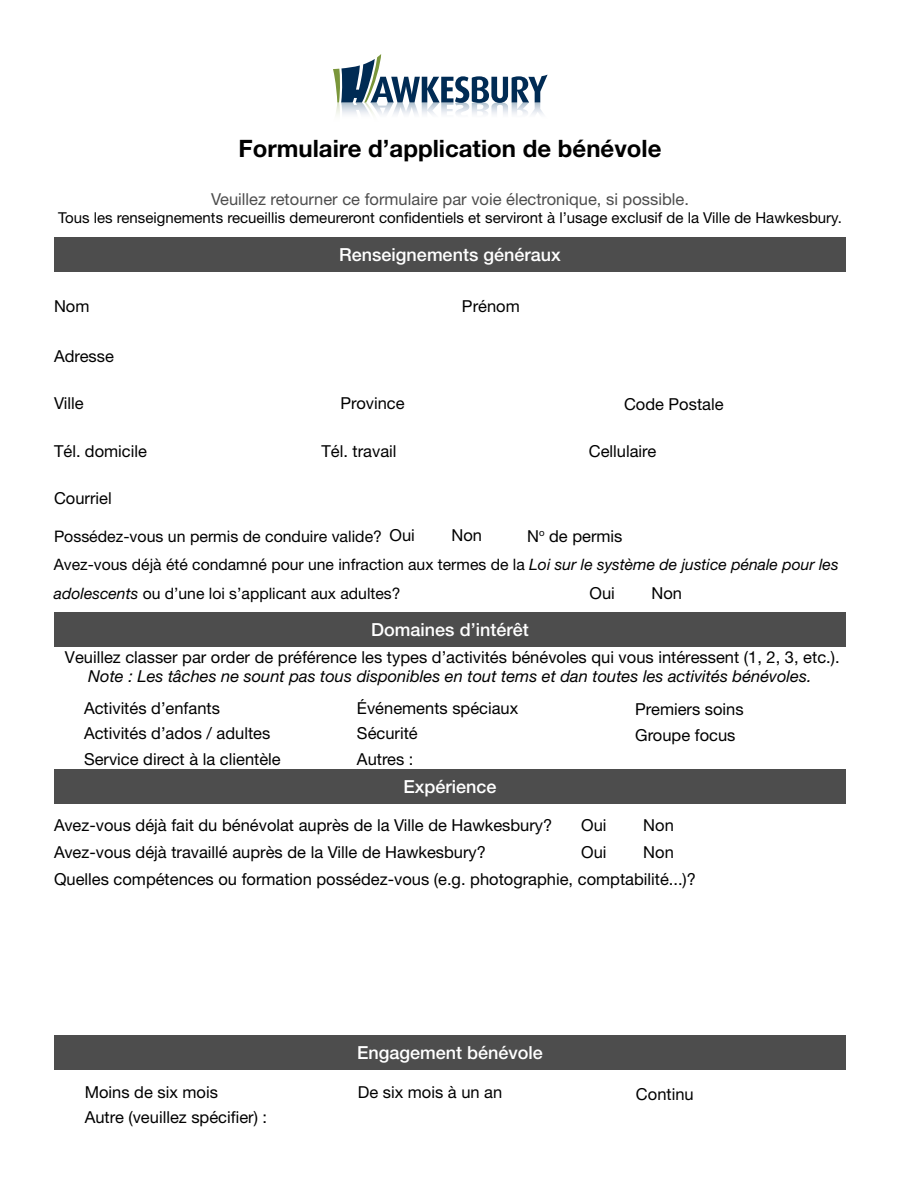
<style>
.page{position:relative;width:900px;height:1200px;background:#fff}
.page>*{position:absolute;margin:0;border:0;box-sizing:border-box;transform-origin:0 0}
.t1{font:700 24px "Helvetica Neue";color:#000}
.t2{font:500 18px "Helvetica Neue";color:#fff}
.t3{font:16.5px/19.8px "Helvetica Neue";color:#000;text-align:center}
.t4{font:16.5px "Helvetica Neue";color:#4d4d4d}
.t5{font:15.9px "Helvetica Neue";color:#000}
.t6{font:15.75px/28.8px "Helvetica Neue";color:#000}
.t7{font:15px "Helvetica Neue";color:#000}
.s1{font-size:16.5px}
.s2{font-style:italic}
</style>
<div class="page">
<svg style="left:333px;top:54px;width:215px;height:61px"></svg>
<div style="left:54px;top:237px;width:792px;height:35px;background:#4d4d4d"></div>
<div style="left:54px;top:612px;width:792px;height:34px;background:#4d4d4d"></div>
<div style="left:54px;top:770px;width:792px;height:34px;background:#4d4d4d"></div>
<div style="left:54px;top:1035px;width:792px;height:35px;background:#4d4d4d"></div>
<p class="t1" style="left:239px;top:133px;width:424px">Formulaire d’application de bénévole</p>
<p class="t4" style="left:211px;top:190px;width:479px">Veuillez retourner ce formulaire par voie électronique, si possible.</p>
<p class="t7" style="left:58px;top:209px;width:785px">Tous les renseignements recueillis demeureront confidentiels et serviront à l’usage exclusif de la Ville de Hawkesbury.</p>
<p class="t2" style="left:339px;top:244px;width:223px">Renseignements généraux</p>
<p class="t3" style="left:54px;top:296px;width:37px">Nom</p>
<p class="t3" style="left:462px;top:296px;width:59px">Prénom</p>
<p class="t3" style="left:54px;top:345px;width:61px">Adresse</p>
<p class="t3" style="left:54px;top:393px;width:31px">Ville</p>
<p class="t3" style="left:341px;top:393px;width:66px">Province</p>
<p class="t3" style="left:624px;top:394px;width:101px">Code Postale</p>
<p class="t3" style="left:54px;top:441px;width:95px">Tél. domicile</p>
<p class="t3" style="left:321px;top:441px;width:77px">Tél. travail</p>
<p class="t3" style="left:589px;top:441px;width:69px">Cellulaire</p>
<p class="t3" style="left:54px;top:488px;width:59px">Courriel</p>
<p class="t5" style="left:54px;top:526px;width:362px">Possédez-vous un permis de conduire valide? <span class="s1">Oui</span></p>
<p class="t3" style="left:452px;top:525px;width:32px">Non</p>
<p class="t3" style="left:527px;top:525px;width:97px">N<sup>o</sup> de permis</p>
<p class="t6" style="left:54px;top:549px;width:786px">Avez-vous déjà été condamné pour une infraction aux termes de la <span class="s2">Loi sur le système de justice pénale pour les adolescents</span> ou d’une loi s’applicant aux adultes?</p>
<p class="t3" style="left:589px;top:582px;width:27px">Oui</p>
<p class="t3" style="left:652px;top:582px;width:32px">Non</p>
<p class="t2" style="left:371px;top:619px;width:159px">Domaines d’intérêt</p>
<p class="t3" style="left:65px;top:647px;width:776px">Veuillez classer par order de préférence les types d’activités bénévoles qui vous intéressent (1, 2, 3, etc.).<br><span class="s2">Note : Les tâches ne sount pas tous disponibles en tout tems et dan toutes les activités bénévoles.</span></p>
<p class="t3" style="left:84px;top:698px;width:137px">Activités d’enfants</p>
<p class="t3" style="left:84px;top:723px;width:188px">Activités d’ados / adultes</p>
<p class="t3" style="left:357px;top:698px;width:163px">Événements spéciaux</p>
<p class="t3" style="left:357px;top:723px;width:62px">Sécurité</p>
<p class="t3" style="left:635px;top:699px;width:110px">Premiers soins</p>
<p class="t3" style="left:635px;top:725px;width:102px">Groupe focus</p>
<p class="t3" style="left:84px;top:749px;width:198px">Service direct à la clientèle</p>
<p class="t3" style="left:357px;top:749px;width:58px">Autres :</p>
<p class="t2" style="left:403px;top:776px;width:95px">Expérience</p>
<p class="t3" style="left:54px;top:815px;width:500px">Avez-vous déjà fait du bénévolat auprès de la Ville de Hawkesbury?</p>
<p class="t3" style="left:54px;top:842px;width:434px">Avez-vous déjà travaillé auprès de la Ville de Hawkesbury?</p>
<p class="t3" style="left:54px;top:869px;width:644px">Quelles compétences ou formation possédez-vous (e.g. photographie, comptabilité...)?</p>
<p class="t3" style="left:581px;top:815px;width:27px">Oui</p>
<p class="t3" style="left:643px;top:815px;width:32px">Non</p>
<p class="t3" style="left:581px;top:842px;width:27px">Oui</p>
<p class="t3" style="left:643px;top:842px;width:32px">Non</p>
<p class="t3" style="left:85px;top:1082px;width:135px">Moins de six mois</p>
<p class="t3" style="left:85px;top:1107px;width:184px">Autre (veuillez spécifier) :</p>
<p class="t2" style="left:357px;top:1042px;width:187px">Engagement bénévole</p>
<p class="t3" style="left:358px;top:1082px;width:146px">De six mois à un an</p>
<p class="t3" style="left:636px;top:1083px;width:59px">Continu</p>
</div>
